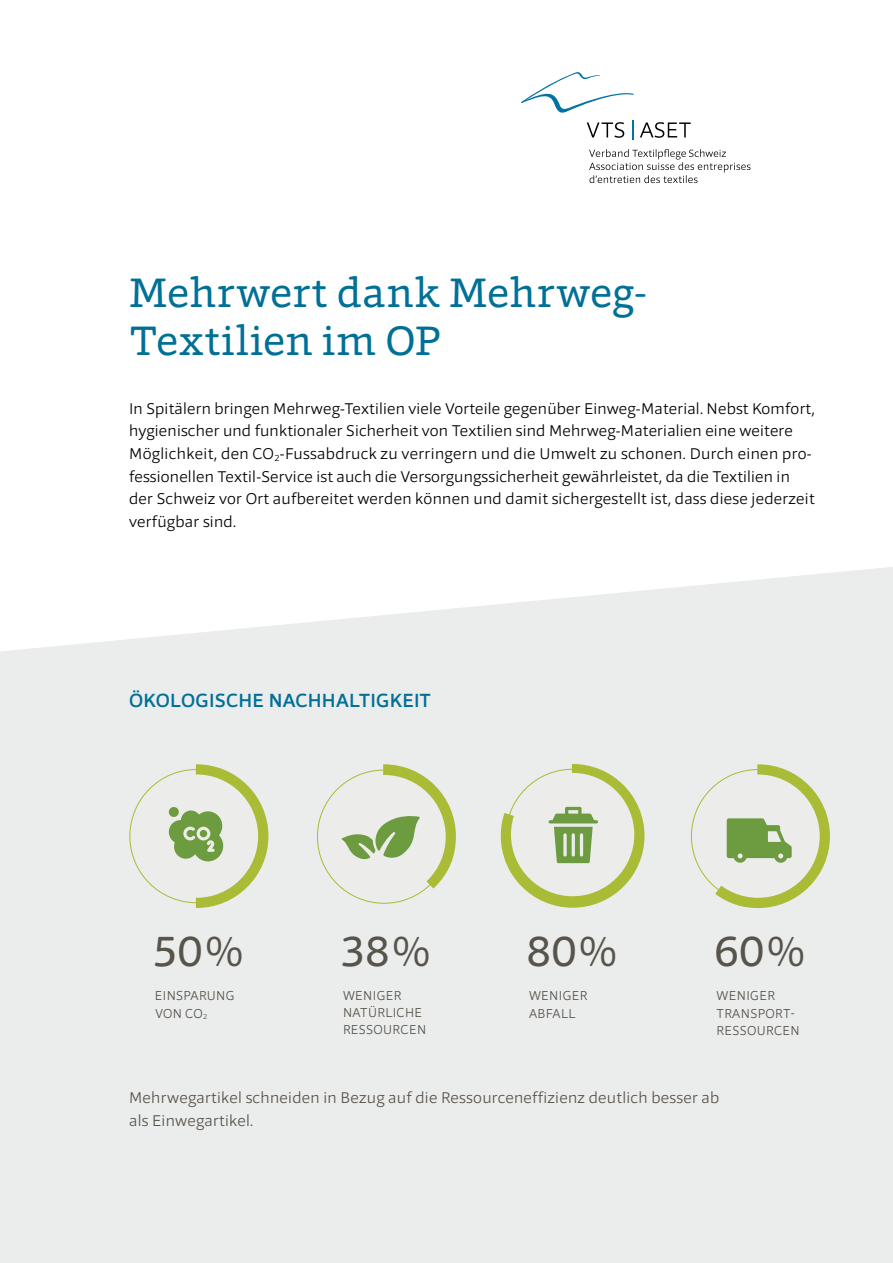
<style>
.page{position:relative;width:893px;height:1263px;background:#fff}
.page>*{position:absolute;margin:0;border:0;box-sizing:border-box;transform-origin:0 0}
.t1{font:45px "Foro Rounded";letter-spacing:-.005em;color:#57544b}
.t2{font:42px/48px "Foro Rounded";letter-spacing:.015em;color:#007097}
.t3{font:500 19.5px "Foro Sans";letter-spacing:.01em;color:#007097}
.t4{font:300 15.9px/22.5px "Foro Sans";letter-spacing:.015em;color:#000}
.t5{font:300 15.9px/22.5px "Foro Sans";letter-spacing:.02em;color:#57544b}
.t6{font:300 13.2px/17.2px "Foro Sans";letter-spacing:.03em;color:#57544b}
</style>
<div class="page">
<div style="left:0;top:567px;width:893px;height:696px;background:#ebecec"></div>
<svg style="left:521px;top:72px;width:113px;height:68px"></svg>
<svg style="left:640px;top:122px;width:51px;height:16px"></svg>
<svg style="left:589px;top:149px;width:161px;height:34px"></svg>
<svg style="left:500px;top:763px;width:145px;height:145px;background:#d6ddbf"></svg>
<div style="left:696px;top:774px;width:124px;height:124px;background:#ececeb;border-radius:50%"></div>
<svg style="left:714px;top:763px;width:117px;height:146px"></svg>
<div style="left:135px;top:774px;width:123px;height:124px;background:#ececeb;border-radius:50%"></div>
<svg style="left:169px;top:763px;width:100px;height:146px"></svg>
<div style="left:322px;top:775px;width:124px;height:123px;background:#ececeb;border-radius:50%"></div>
<svg style="left:342px;top:763px;width:115px;height:126px"></svg>
<h2 class="t2" style="left:129px;top:267px;width:519px">Mehrwert dank Mehrweg-<br>Textilien im OP</h2>
<p class="t4" style="left:129px;top:397px;width:687px">In Spitälern bringen Mehrweg-Textilien viele Vorteile gegenüber Einweg-Material. Nebst Komfort, hygienischer und funktionaler Sicherheit von Textilien sind Mehrweg-Materialien eine weitere Möglichkeit, den CO<sub>2</sub>-Fussabdruck zu verringern und die Umwelt zu schonen. Durch einen pro&shy;fessionellen Textil-Service ist auch die Versorgungssicherheit gewährleistet, da die Textilien in der Schweiz vor Ort aufbereitet werden können und damit sichergestellt ist, dass diese jederzeit verfügbar sind.</p>
<p class="t3" style="left:129px;top:688px;width:303px">ÖKOLOGISCHE NACHHALTIGKEIT</p>
<h1 class="t1" style="left:153px;top:921px;width:92px">50%</h1>
<h1 class="t1" style="left:340px;top:921px;width:91px">38%</h1>
<h1 class="t1" style="left:526px;top:921px;width:92px">80%</h1>
<h1 class="t1" style="left:714px;top:921px;width:92px">60%</h1>
<p class="t6" style="left:155px;top:987px;width:81px">EINSPARUNG<br>VON CO<sub>2</sub></p>
<p class="t6" style="left:343px;top:986px;width:85px">WENIGER<br>NATÜRLICHE<br>RESSOURCEN</p>
<p class="t6" style="left:529px;top:987px;width:60px">WENIGER<br>ABFALL</p>
<p class="t6" style="left:717px;top:987px;width:85px">WENIGER<br>TRANSPORT-<br>RESSOURCEN</p>
<p class="t5" style="left:129px;top:1086px;width:592px">Mehrwegartikel schneiden in Bezug auf die Ressourceneffizienz deutlich besser ab als Einwegartikel.</p>
</div>
